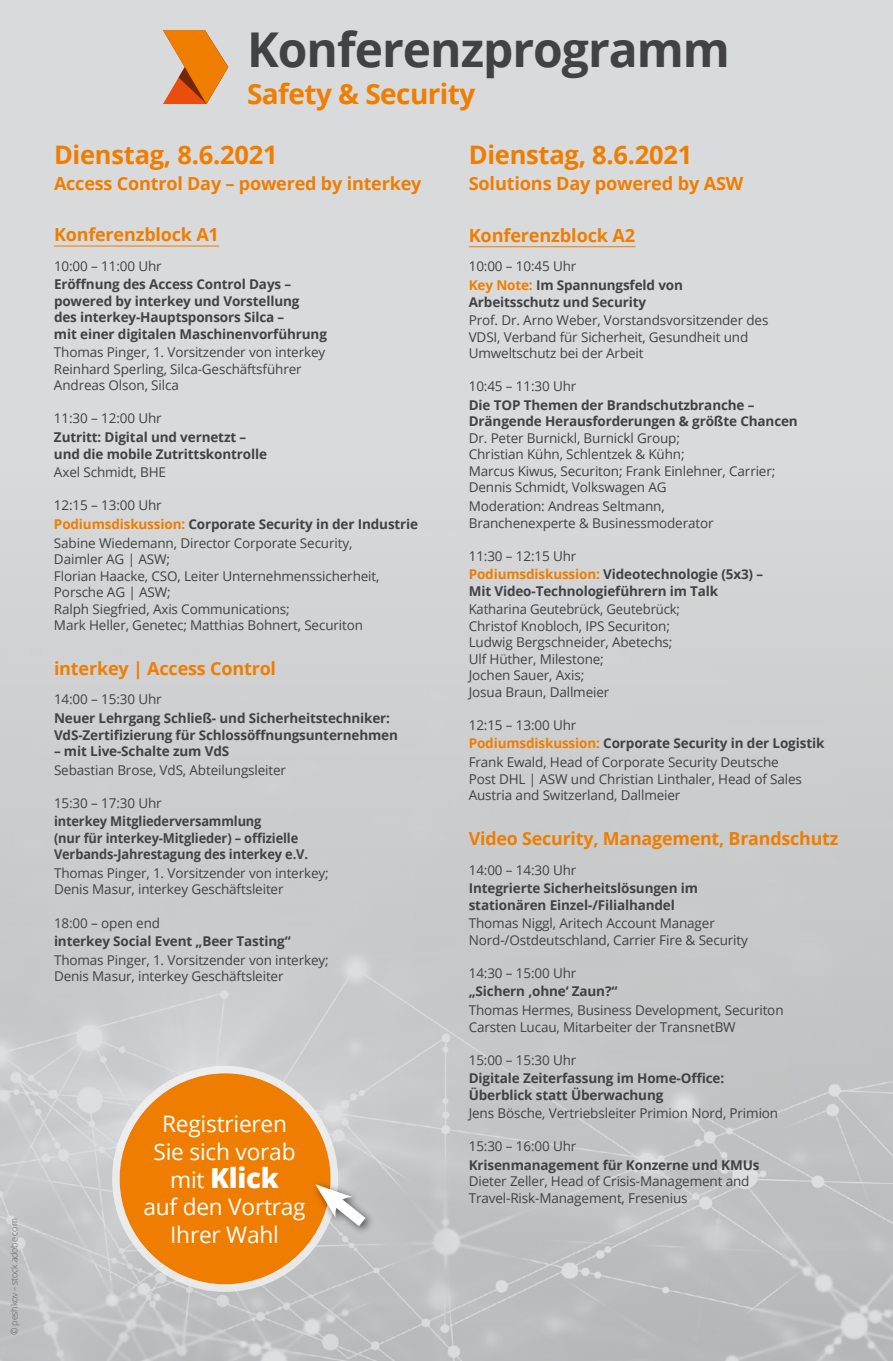
<style>
.page{position:relative;width:893px;height:1361px;background:#d8dadb}
.page>*{position:absolute;margin:0;border:0;box-sizing:border-box;transform-origin:0 0}
.t1{font:700 48px "Open Sans";letter-spacing:-.02em;color:#424245}
.t2{font:700 28.05px "Open Sans";letter-spacing:-.02em;color:#ef7d00}
.t3{font:800 27.6px "Open Sans";letter-spacing:-.01em;color:#fff}
.t4{font:700 25.5px "Open Sans";letter-spacing:-.01em;color:#ef7d00}
.t5{font:22.65px/27.6px "Open Sans";letter-spacing:-.01em;color:#fff;text-align:center}
.t6{font:700 18.15px "Open Sans";letter-spacing:-.01em;color:#ef7d00}
.t7{font:700 18px "Open Sans";letter-spacing:-.01em;color:#ef7d00}
.t8{font:13.5px/16.5px "Open Sans";letter-spacing:-.01em;color:#424245}
.t9{font:700 13.5px/16.5px "Open Sans";letter-spacing:-.01em;color:#424245}
.t10{font:700 13.5px/16.5px "Open Sans";letter-spacing:-.01em;color:#424245;scale:.95 1}
.t11{font:300 9px "Open Sans";letter-spacing:-.02em;color:#5b5d65}
.s1{font-weight:700;color:#ef7d00}
.s2{font-weight:700}
.s3{font-weight:400;font-size:22.65px}
.s4{font-weight:400}
.s5{color:#ef7d00}
</style>
<div class="page">
<img style="left:0;top:701px;width:893px;height:660px">
<hr style="left:54px;top:246px;width:165px;height:1px;background:#ef7d00">
<hr style="left:469px;top:246px;width:166px;height:1px;background:#ef7d00">
<svg style="left:163px;top:30px;width:65px;height:74px"></svg>
<div style="left:120px;top:1073px;width:211px;height:211px;background:#ef7d00;border-radius:50%"></div>
<div style="left:112px;top:1065px;width:226px;height:227px;border:8px solid #f4f3f3;border-radius:50%"></div>
<div style="left:310px;top:1179px;width:65px;height:56px;background:#000;opacity:.6"></div>
<svg style="left:315px;top:1183px;width:62px;height:54px;background:#cfc3b5"></svg>
<p class="t11" style="left:8px;top:1335px;width:118px;rotate:-90deg">© peshkov – stock.adobe.com</p>
<h1 class="t1" style="left:247px;top:15px;width:484px">Konferenzprogramm</h1>
<h2 class="t2" style="left:247px;top:74px;width:230px">Safety &amp; Security</h2>
<h3 class="t4" style="left:54px;top:137px;width:225px">Dienstag, 8.6.2021</h3>
<h3 class="t7" style="left:54px;top:171px;width:369px">Access Control Day – powered by interkey</h3>
<h3 class="t7" style="left:54px;top:222px;width:166px">Konferenzblock A1</h3>
<p class="t8" style="left:54px;top:257px;width:109px">10:00 – 11:00 Uhr</p>
<p class="t9" style="left:54px;top:276px;width:274px">Eröffnung des Access Control Days – powered by interkey und Vorstellung<br>des interkey-Hauptsponsors Silca –<br>mit einer digitalen Maschinenvorführung</p>
<p class="t8" style="left:54px;top:344px;width:273px">Thomas Pinger, 1. Vorsitzender von interkey<br>Reinhard Sperling, Silca-Geschäftsführer<br>Andreas Olson, Silca</p>
<p class="t8" style="left:54px;top:410px;width:109px">11:30 – 12:00 Uhr</p>
<p class="t9" style="left:54px;top:428px;width:215px">Zutritt: Digital und vernetzt – und die mobile Zutrittskontrolle</p>
<p class="t8" style="left:54px;top:464px;width:114px">Axel Schmidt, BHE</p>
<p class="t8" style="left:54px;top:496px;width:366px;line-height:18.6px">12:15 – 13:00 Uhr<br><span class="s1">Podiumsdiskussion:</span> <span class="s2">Corporate Security in der Industrie<br></span>Sabine Wiedemann, Director Corporate Security,</p>
<p class="t8" style="left:54px;top:550px;width:327px">Daimler AG | ASW;<br>Florian Haacke, CSO, Leiter Unternehmenssicherheit, Porsche AG | ASW;<br>Ralph Siegfried, Axis Communications;<br>Mark Heller, Genetec; Matthias Bohnert, Securiton</p>
<h3 class="t7" style="left:54px;top:656px;width:224px">interkey | Access Control</h3>
<p class="t8" style="left:54px;top:691px;width:109px">14:00 – 15:30 Uhr</p>
<p class="t9" style="left:54px;top:709px;width:345px">Neuer Lehrgang Schließ- und Sicherheitstechniker:<br>VdS-Zertifizierung für Schlossöffnungsunternehmen</p>
<p class="t9" style="left:54px;top:742px;width:177px">– mit Live-Schalte zum VdS</p>
<p class="t8" style="left:54px;top:761px;width:234px">Sebastian Brose, VdS, Abteilungsleiter</p>
<p class="t8" style="left:54px;top:794px;width:109px">15:30 – 17:30 Uhr</p>
<p class="t10" style="left:54px;top:813px;width:269px">interkey Mitgliederversammlung<br>(nur für interkey-Mitglieder) – offizielle<br>Verbands-Jahrestagung des interkey e.V.</p>
<p class="t8" style="left:54px;top:864px;width:276px">Thomas Pinger, 1. Vorsitzender von interkey;<br>Denis Masur, interkey Geschäftsleiter</p>
<p class="t8" style="left:54px;top:914px;width:108px">18:00 – open end</p>
<p class="t9" style="left:54px;top:932px;width:238px">interkey Social Event „Beer Tasting“</p>
<p class="t8" style="left:54px;top:951px;width:276px">Thomas Pinger, 1. Vorsitzender von interkey;<br>Denis Masur, interkey Geschäftsleiter</p>
<h3 class="t5" style="left:154px;top:1109px;width:144px">Registrieren<br>Sie sich vorab</h3>
<h3 class="t3" style="left:170px;top:1156px;width:110px"><span class="s3">mit</span> Klick</h3>
<h3 class="t5" style="left:143px;top:1192px;width:164px">auf den Vortrag<br>Ihrer Wahl</h3>
<h3 class="t4" style="left:469px;top:137px;width:225px">Dienstag, 8.6.2021</h3>
<h3 class="t6" style="left:469px;top:171px;width:276px">Solutions Day powered by ASW</h3>
<h3 class="t6" style="left:469px;top:223px;width:168px">Konferenzblock A2</h3>
<p class="t9" style="left:469px;top:257px;width:216px;line-height:18.6px"><span class="s4">10:00 – 10:45 Uhr<br></span><span class="s5">Key Note:</span> Im Spannungsfeld von</p>
<p class="t9" style="left:469px;top:293px;width:179px">Arbeitsschutz und Security</p>
<p class="t8" style="left:469px;top:312px;width:301px">Prof. Dr. Arno Weber, Vorstandsvorsitzender des<br>VDSI, Verband für Sicherheit, Gesundheit und<br>Umweltschutz bei der Arbeit</p>
<p class="t8" style="left:469px;top:378px;width:109px">10:45 – 11:30 Uhr</p>
<p class="t9" style="left:469px;top:396px;width:331px">Die TOP Themen der Brandschutzbranche –<br>Drängende Herausforderungen &amp; größte Chancen</p>
<p class="t8" style="left:469px;top:429px;width:308px">Dr. Peter Burnickl, Burnickl Group;<br>Christian Kühn, Schlentzek &amp; Kühn;<br>Marcus Kiwus, Securiton; Frank Einlehner, Carrier; Dennis Schmidt, Volkswagen AG</p>
<p class="t8" style="left:469px;top:497px;width:246px">Moderation: Andreas Seltmann,<br>Branchenexperte &amp; Businessmoderator</p>
<p class="t9" style="left:469px;top:546px;width:296px;line-height:18.6px"><span class="s4">11:30 – 12:15 Uhr<br></span><span class="s5">Podiumsdiskussion:</span> Videotechnologie (5x3) –</p>
<p class="t9" style="left:469px;top:582px;width:251px">Mit Video-Technologieführern im Talk</p>
<p class="t8" style="left:469px;top:601px;width:213px">Katharina Geutebrück, Geutebrück;<br>Christof Knobloch, IPS Securiton;<br>Ludwig Bergschneider, Abetechs;<br>Ulf Hüther, Milestone;<br>Jochen Sauer, Axis;<br>Josua Braun, Dallmeier</p>
<p class="t8" style="left:469px;top:715px;width:357px;line-height:18.6px">12:15 – 13:00 Uhr<br><span class="s1">Podiumsdiskussion:</span> <span class="s2">Corporate Security in der Logistik<br></span>Frank Ewald, Head of Corporate Security Deutsche</p>
<p class="t8" style="left:469px;top:770px;width:335px">Post DHL | ASW und Christian Linthaler, Head of Sales<br>Austria and Switzerland, Dallmeier</p>
<h3 class="t7" style="left:469px;top:826px;width:371px">Video Security, Management, Brandschutz</h3>
<p class="t8" style="left:469px;top:861px;width:109px">14:00 – 14:30 Uhr</p>
<p class="t9" style="left:469px;top:879px;width:231px">Integrierte Sicherheitslösungen im stationären Einzel-/Filialhandel</p>
<p class="t8" style="left:469px;top:915px;width:281px">Thomas Niggl, Aritech Account Manager<br>Nord-/Ostdeutschland, Carrier Fire &amp; Security</p>
<p class="t8" style="left:469px;top:964px;width:109px">14:30 – 15:00 Uhr</p>
<p class="t9" style="left:469px;top:983px;width:150px">„Sichern ‚ohne‘ Zaun?“</p>
<p class="t8" style="left:469px;top:1001px;width:316px">Thomas Hermes, Business Development, Securiton<br>Carsten Lucau, Mitarbeiter der TransnetBW</p>
<p class="t8" style="left:469px;top:1051px;width:109px">15:00 – 15:30 Uhr</p>
<p class="t9" style="left:469px;top:1069px;width:257px">Digitale Zeiterfassung im Home-Office:<br>Überblick statt Überwachung</p>
<p class="t8" style="left:469px;top:1105px;width:311px">Jens Bösche, Vertriebsleiter Primion Nord, Primion</p>
<p class="t8" style="left:469px;top:1138px;width:109px">15:30 – 16:00 Uhr</p>
<p class="t9" style="left:469px;top:1156px;width:292px">Krisenmanagement für Konzerne und KMUs</p>
<p class="t8" style="left:469px;top:1173px;width:282px">Dieter Zeller, Head of Crisis-Management and<br>Travel-Risk-Management, Fresenius</p>
</div>
